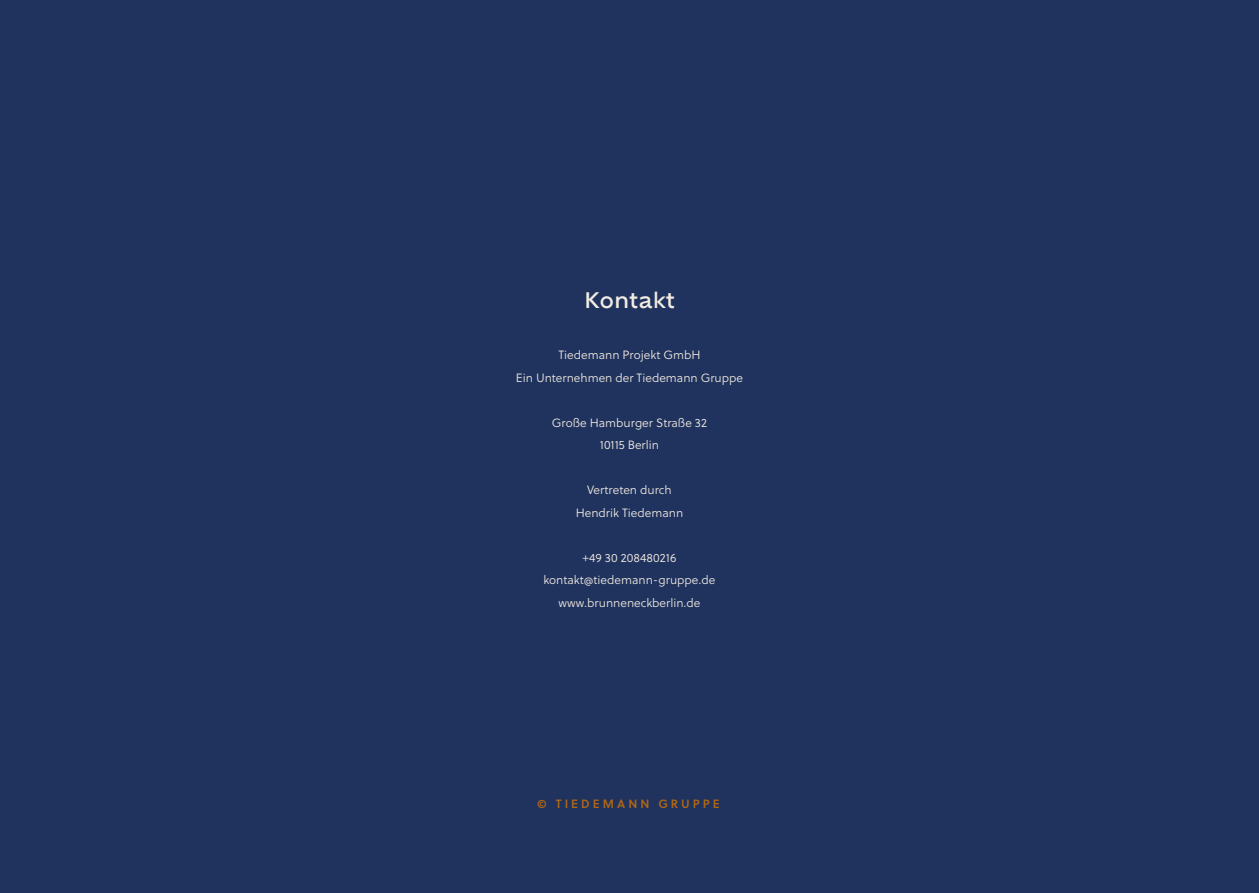
<style>
.page{position:relative;width:1259px;height:893px;background:#20335e}
.page>*{position:absolute;margin:0;border:0;box-sizing:border-box;transform-origin:0 0}
.t1{font:500 21px "Ofelia Text";color:#f3ece3}
.t2{font:300 12px/22.5px "Soleil";color:#f3ece3;text-align:center}
.t3{font:12px "Soleil Sb";letter-spacing:.25em;color:#b06715}
</style>
<div class="page">
<h1 class="t1" style="left:584px;top:284px;width:92px">Kontakt</h1>
<p class="t2" style="left:516px;top:344px;width:229px">Tiedemann Projekt GmbH<br>Ein Unternehmen der Tiedemann Gruppe</p>
<p class="t2" style="left:552px;top:411px;width:157px">Große Hamburger Straße 32<br>10115 Berlin</p>
<p class="t2" style="left:576px;top:479px;width:109px">Vertreten durch<br>Hendrik Tiedemann</p>
<p class="t2" style="left:543px;top:546px;width:173px">+49 30 208480216 kontakt@tiedemann-gruppe.de www.brunneneckberlin.de</p>
<p class="t3" style="left:537px;top:794px;width:184px">© TIEDEMANN GRUPPE</p>
</div>
